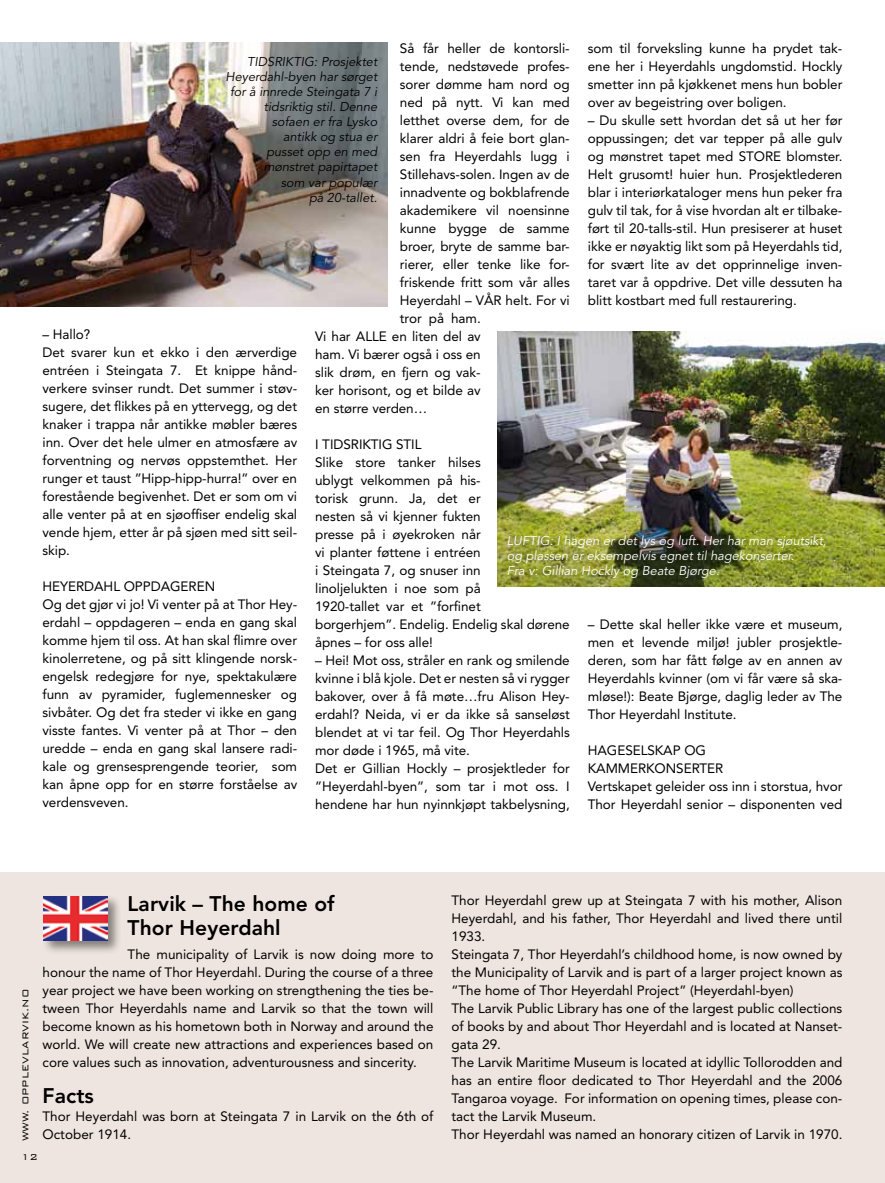
<style>
.page{position:relative;width:885px;height:1183px;background:#fff}
.page>*{position:absolute;margin:0;border:0;box-sizing:border-box;transform-origin:0 0}
.t1{font:800 21px/24px "Avenir";letter-spacing:.005em;color:#000}
.t2{font:13.5px/18px "Avenir";letter-spacing:-.005em;color:#000}
.t3{font:italic 12.75px/15px "Avenir";color:#000;text-align:right}
.t4{font:italic 12.75px/15px "Avenir";color:#fff}
.t5{font:300 11.25px "Bank Gothic BT";color:#000}
</style>
<div class="page">
<img style="left:497px;top:331px;width:387px;height:255px">
<div style="left:0;top:872px;width:884px;height:310px;background:#efe5e0"></div>
<div style="left:41px;top:894px;width:80px;height:60px;background:#000;opacity:.45"></div>
<img style="left:44px;top:896px;width:64px;height:44px">
<img style="left:0;top:43px;width:387px;height:263px">
<p class="t2" style="left:587px;top:39px;width:256px;text-align:justify">som til forveksling kunne ha prydet tak&shy;ene her i Heyerdahls ungdomstid. Hockly smetter inn på kjøkkenet mens hun bobler over av begeistring over boligen.</p>
<p class="t2" style="left:587px;top:111px;width:256px;text-align:justify">– Du skulle sett hvordan det så ut her før oppussingen; det var tepper på alle gulv og mønstret tapet med STORE blomster.<br>Helt grusomt! huier hun. Prosjektlederen blar i interiørkataloger mens hun peker fra gulv til tak, for å vise hvordan alt er tilbake&shy;ført til 20-talls-stil. Hun presiserer at huset ikke er nøyaktig likt som på Heyerdahls tid, for svært lite av det opprinnelige inven&shy;taret var å oppdrive. Det ville dessuten ha blitt kostbart med full restaurering.</p>
<p class="t2" style="left:400px;top:39px;width:171px">Så får heller de kontorsli-</p>
<p class="t2" style="left:400px;top:57px;width:171px">tende, nedstøvede profes-</p>
<p class="t2" style="left:400px;top:75px;width:171px">sorer dømme ham nord og</p>
<p class="t2" style="left:400px;top:93px;width:171px">ned på nytt. Vi kan med</p>
<p class="t2" style="left:400px;top:111px;width:171px">letthet overse dem, for de</p>
<p class="t2" style="left:400px;top:129px;width:171px">klarer aldri å feie bort glan-</p>
<p class="t2" style="left:400px;top:147px;width:171px">sen fra Heyerdahls lugg i</p>
<p class="t2" style="left:400px;top:165px;width:171px">Stillehavs-solen. Ingen av de</p>
<p class="t2" style="left:400px;top:183px;width:171px">innadvente og bokblafrende</p>
<p class="t2" style="left:400px;top:201px;width:171px">akademikere vil noensinne</p>
<p class="t2" style="left:400px;top:219px;width:171px">kunne bygge de samme</p>
<p class="t2" style="left:400px;top:237px;width:171px">broer, bryte de samme bar-</p>
<p class="t2" style="left:400px;top:255px;width:171px">rierer, eller tenke like for-</p>
<p class="t2" style="left:400px;top:273px;width:171px">friskende fritt som vår alles</p>
<p class="t2" style="left:400px;top:291px;width:171px">Heyerdahl – VÅR helt. For vi</p>
<p class="t2" style="left:400px;top:309px;width:82px">tror på ham.</p>
<p class="t2" style="left:315px;top:327px;width:167px">Vi har ALLE en liten del av</p>
<p class="t2" style="left:315px;top:345px;width:167px">ham. Vi bærer også i oss en</p>
<p class="t2" style="left:315px;top:363px;width:167px">slik drøm, en fjern og vak-</p>
<p class="t2" style="left:315px;top:381px;width:167px">ker horisont, og et bilde av</p>
<p class="t2" style="left:315px;top:399px;width:114px">en større verden…</p>
<p class="t2" style="left:315px;top:435px;width:256px">I TIDSRIKTIG STIL<br>Slike store tanker hilses<br>ublygt velkommen på his-<br>torisk grunn. Ja, det er<br>nesten så vi kjenner fukten<br>presse på i øyekroken når<br>vi planter føttene i entréen<br>i Steingata 7, og snuser inn<br>linoljelukten i noe som på<br>1920-tallet var et ”forfinet<br>borgerhjem”. Endelig. Endelig skal dørene åpnes – for oss alle!</p>
<p class="t2" style="left:315px;top:651px;width:256px">– Hei! Mot oss, stråler en rank og smilende kvinne i blå kjole. Det er nesten så vi rygger bakover, over å få møte…fru Alison Hey&shy;erdahl? Neida, vi er da ikke så sanseløst blendet at vi tar feil. Og Thor Heyerdahls mor døde i 1965, må vite.<br>Det er Gillian Hockly – prosjektleder for ”Heyerdahl-byen”, som tar i mot oss. I hendene har hun nyinnkjøpt takbelysning,</p>
<p class="t3" style="left:225px;top:55px;width:153px">TIDSRIKTIG: Prosjektet<br>Heyerdahl-byen har sørget for å innrede Steingata 7 i tidsriktig stil. Denne sofaen er fra Lysko<br>antikk og stua er<br>pusset opp en med mønstret papirtapet<br>som var populær<br>på 20-tallet.</p>
<p class="t2" style="left:43px;top:325px;width:256px">– Hallo?<br>Det svarer kun et ekko i den ærverdige entréen i Steingata 7. Et knippe hånd&shy;verkere svinser rundt. Det summer i støv&shy;sugere, det flikkes på en yttervegg, og det knaker i trappa når antikke møbler bæres inn. Over det hele ulmer en atmosfære av forventning og nervøs oppstemthet. Her runger et taust ”Hipp-hipp-hurra!” over en forestående begivenhet. Det er som om vi alle venter på at en sjøoffiser endelig skal vende hjem, etter år på sjøen med sitt seil&shy;skip.</p>
<p class="t2" style="left:43px;top:577px;width:256px">HEYERDAHL OPPDAGEREN<br>Og det gjør vi jo! Vi venter på at Thor Hey&shy;erdahl – oppdageren – enda en gang skal komme hjem til oss. At han skal flimre over kinolerretene, og på sitt klingende norsk&shy;engelsk redegjøre for nye, spektakulære funn av pyramider, fuglemennesker og sivbåter. Og det fra steder vi ikke en gang visste fantes. Vi venter på at Thor – den uredde – enda en gang skal lansere radi&shy;kale og grensesprengende teorier, som kan åpne opp for en større forståelse av verdensveven.</p>
<p class="t4" style="left:507px;top:533px;width:321px">LUFTIG: I hagen er det lys og luft. Her har man sjøutsikt, og plassen er eksempelvis egnet til hagekonserter.<br>Fra v: Gillian Hockly og Beate Bjørge.</p>
<p class="t2" style="left:587px;top:615px;width:256px;text-align:justify">– Dette skal heller ikke være et museum, men et levende miljø! jubler prosjektle&shy;deren, som har fått følge av en annen av Heyerdahls kvinner (om vi får være så ska&shy;mløse!): Beate Bjørge, daglig leder av The Thor Heyerdahl Institute.</p>
<p class="t2" style="left:587px;top:741px;width:256px">HAGESELSKAP OG<br>KAMMERKONSERTER<br>Vertskapet geleider oss inn i storstua, hvor<br>Thor Heyerdahl senior – disponenten ved</p>
<p class="t5" style="left:20px;top:1140px;width:154px;rotate:-90deg">WWW. OPPLEVLARVIK.NO</p>
<p class="t1" style="left:128px;top:891px;width:208px">Larvik – The home of<br>Thor Heyerdahl</p>
<p class="t2" style="left:43px;top:944px;width:392px;text-align:justify;text-indent:85px">The municipality of Larvik is now doing more to honour the name of Thor Heyerdahl. During the course of a three year project we have been working on strengthening the ties be&shy;tween Thor Heyerdahls name and Larvik so that the town will become known as his hometown both in Norway and around the world. We will create new attractions and experiences based on core values such as innovation, adventurousness and sincerity.</p>
<p class="t1" style="left:43px;top:1083px;width:53px">Facts</p>
<p class="t2" style="left:43px;top:1106px;width:392px">Thor Heyerdahl was born at Steingata 7 in Larvik on the 6th of<br>October 1914.</p>
<p class="t2" style="left:451px;top:891px;width:392px">Thor Heyerdahl grew up at Steingata 7 with his mother, Alison Heyerdahl, and his father, Thor Heyerdahl and lived there until 1933.<br>Steingata 7, Thor Heyerdahl’s childhood home, is now owned by the Municipality of Larvik and is part of a larger project known as “The home of Thor Heyerdahl Project” (Heyerdahl-byen)<br>The Larvik Public Library has one of the largest public collections of books by and about Thor Heyerdahl and is located at Nanset&shy;gata 29.<br>The Larvik Maritime Museum is located at idyllic Tollorodden and has an entire floor dedicated to Thor Heyerdahl and the 2006<br>Tangaroa voyage. For information on opening times, please con&shy;tact the Larvik Museum.<br>Thor Heyerdahl was named an honorary citizen of Larvik in 1970.</p>
<p class="t5" style="left:21px;top:1150px;width:18px">12</p>
</div>
